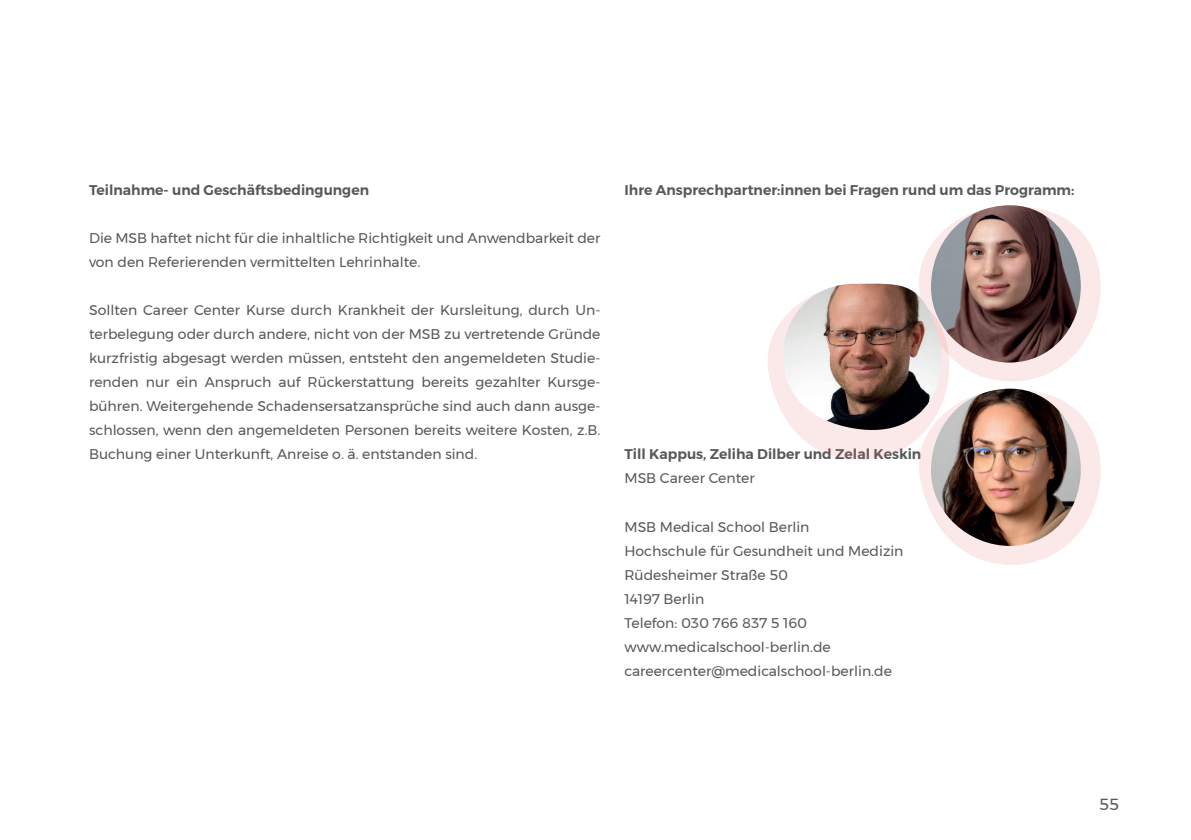
<style>
.page{position:relative;width:1191px;height:840px;background:#fff}
.page>*{position:absolute;margin:0;border:0;box-sizing:border-box;transform-origin:0 0}
.t1{font:16px "Montserrat";color:#57585a}
.t2{font:14px/24px "Montserrat";color:#57585a}
.t3{font:600 14px "Montserrat";color:#57585a}
</style>
<div class="page">
<svg style="left:768px;top:231px;width:332px;height:333px"></svg>
<img style="left:783px;top:283px;width:167px;height:158px">
<img style="left:931px;top:205px;width:149px;height:157px">
<img style="left:931px;top:388px;width:149px;height:157px">
<p class="t3" style="left:89px;top:179px;width:281px">Teilnahme- und Geschäftsbedingungen</p>
<p class="t2" style="left:89px;top:226px;width:513px">Die MSB haftet nicht für die inhaltliche Richtigkeit und Anwendbarkeit der von den Referierenden vermittelten Lehrinhalte.</p>
<p class="t2" style="left:89px;top:298px;width:513px;text-align:justify">Sollten Career Center Kurse durch Krankheit der Kursleitung, durch Un&shy;terbelegung oder durch andere, nicht von der MSB zu vertretende Gründe kurzfristig abgesagt werden müssen, entsteht den angemeldeten Studie&shy;renden nur ein Anspruch auf Rückerstattung bereits gezahlter Kursge&shy;bühren. Weitergehende Schadensersatzansprüche sind auch dann ausge&shy;schlossen, wenn den angemeldeten Personen bereits weitere Kosten, z.B.<br>Buchung einer Unterkunft, Anreise o. ä. entstanden sind.</p>
<p class="t3" style="left:624px;top:179px;width:451px">Ihre Ansprechpartner:innen bei Fragen rund um das Programm:</p>
<p class="t3" style="left:624px;top:443px;width:298px">Till Kappus, Zeliha Dilber und Zelal Keskin</p>
<p class="t2" style="left:624px;top:466px;width:132px">MSB Career Center</p>
<p class="t2" style="left:624px;top:514px;width:280px">MSB Medical School Berlin<br>Hochschule für Gesundheit und Medizin<br>Rüdesheimer Straße 50<br>14197 Berlin<br>Telefon: 030 766 837 5 160 www.medicalschool-berlin.de careercenter@medicalschool-berlin.de</p>
<p class="t1" style="left:1099px;top:791px;width:21px">55</p>
</div>
